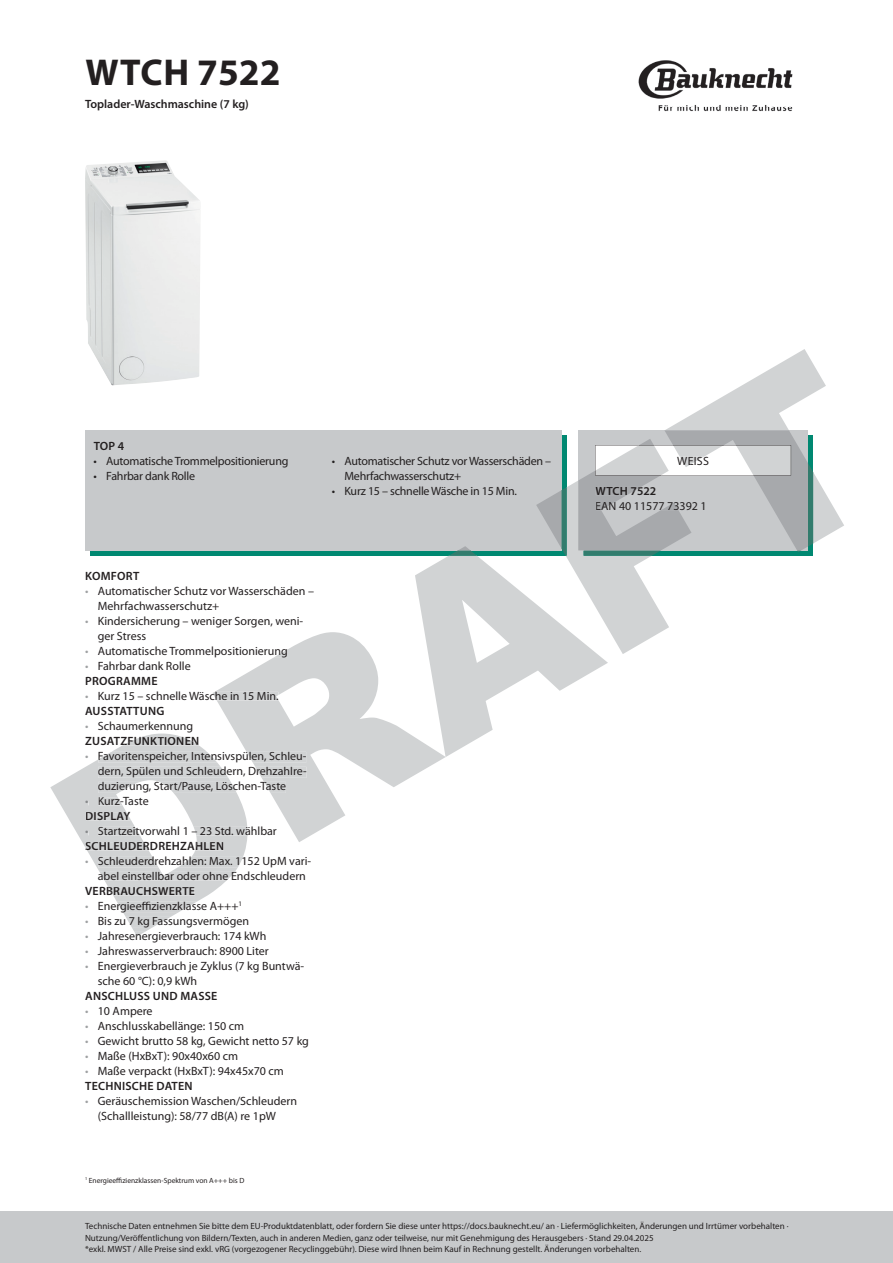
<style>
.page{position:relative;width:893px;height:1263px;background:#fff}
.page>*{position:absolute;margin:0;border:0;box-sizing:border-box;transform-origin:0 0}
.t1{font:700 37.5px "Myriad Pro";color:#231f20}
.t2{font:12px/15px "Myriad Pro";color:#231f20}
.t3{font:12px/15px "Myriad Pro";letter-spacing:-.02em;color:#231f20}
.t4{font:600 12px "Myriad Pro";letter-spacing:.02em;color:#231f20}
.t5{font:600 12px "Myriad Pro";color:#231f20}
.t6{font:12px/15px "Myriad Pro";color:#9ea0a2}
.t7{font:9px/11.2px "Myriad Pro";color:#231f20}
.t8{font:7.5px "Myriad Pro";color:#231f20}
.t9{font:7.05px "Myriad Pro";color:#231f20}
.s1{color:#9ea0a2}
.s2{font-weight:600}
.s3{color:#888a8c}
</style>
<div class="page">
<img style="left:638px;top:60px;width:155px;height:52px">
<div style="left:0;top:1212px;width:893px;height:51px;background:#c7c9cb"></div>
<img style="left:85px;top:160px;width:115px;height:225px">
<svg style="left:90px;top:550px;width:325px;height:6px;background:#219280"></svg>
<div style="left:85px;top:430px;width:476px;height:120px;background:#c7c9cb"></div>
<svg style="left:215px;top:632px;width:230px;height:206px"></svg>
<svg style="left:273px;top:650px;width:14px;height:8px"></svg>
<svg style="left:212px;top:692px;width:66px;height:8px"></svg>
<svg style="left:50px;top:733px;width:256px;height:203px"></svg>
<svg style="left:415px;top:349px;width:429px;height:408px"></svg>
<h1 class="t1" style="left:85px;top:48px;width:197px">WTCH 7522</h1>
<p class="t5" style="left:85px;top:97px;width:165px">Toplader-Waschmaschine (7 kg)</p>
<p class="t4" style="left:94px;top:439px;width:32px">TOP 4</p>
<p class="t3" style="left:94px;top:454px;width:196px">• Automatische Trommelpositionierung</p>
<p class="t3" style="left:94px;top:469px;width:103px">• Fahrbar dank Rolle</p>
<p class="t3" style="left:344px;top:454px;width:208px;text-indent:-13px">• Automatischer Schutz vor Wasserschäden –<br>Mehrfachwasserschutz+</p>
<p class="t3" style="left:332px;top:484px;width:187px">• Kurz 15 – schnelle Wäsche in 15 Min.</p>
<p class="t4" style="left:85px;top:570px;width:56px">KOMFORT</p>
<p class="t2" style="left:98px;top:584px;width:218px;text-indent:-13px"><span class="s1">•</span> Automatischer Schutz vor Wasserschäden –<br>Mehrfachwasserschutz+</p>
<p class="t2" style="left:98px;top:614px;width:207px;text-indent:-13px"><span class="s1">•</span> Kindersicherung – weniger Sorgen, weni&shy;ger Stress</p>
<p class="t6" style="left:85px;top:644px;width:5px">•</p>
<p class="t2" style="left:85px;top:659px;width:107px"><span class="s1">•</span> Fahrbar dank Rolle<br><span class="s2">PROGRAMME</span></p>
<p class="t6" style="left:85px;top:689px;width:5px">•</p>
<p class="t4" style="left:85px;top:705px;width:81px">AUSSTATTUNG</p>
<p class="t2" style="left:85px;top:719px;width:110px"><span class="s1">•</span> Schaumerkennung</p>
<p class="t6" style="left:85px;top:749px;width:5px">•</p>
<p class="t2" style="left:98px;top:644px;width:192px">Automatische Trommelpositionierung</p>
<p class="t2" style="left:98px;top:689px;width:182px">Kurz 15 – schnelle Wäsche in 15 Min.</p>
<p class="t4" style="left:85px;top:735px;width:116px">ZUSATZFUNKTIONEN</p>
<p class="t2" style="left:98px;top:749px;width:211px;text-align:justify">Favoritenspeicher, Intensivspülen, Schleu&shy;dern, Spülen und Schleudern, Drehzahlre&shy;duzierung, Start/Pause, Löschen-Taste</p>
<p class="t2" style="left:85px;top:794px;width:65px"><span class="s3">•</span> Kurz-Taste<br><span class="s2">DISPLAY</span></p>
<p class="t2" style="left:85px;top:824px;width:193px"><span class="s3">•</span> Startzeitvorwahl 1 – 23 Std. wählbar<br><span class="s2">SCHLEUDERDREHZAHLEN</span></p>
<p class="t2" style="left:98px;top:854px;width:215px">Schleuderdrehzahlen: Max. 1152 UpM vari&shy;abel einstellbar oder ohne Endschleudern</p>
<p class="t4" style="left:85px;top:885px;width:111px">VERBRAUCHSWERTE</p>
<p class="t2" style="left:98px;top:899px;width:170px">Energieeffizienzklasse A+++<br>Bis zu 7 kg Fassungsvermögen<br>Jahresenergieverbrauch: 174 kWh</p>
<p class="t6" style="left:85px;top:854px;width:5px">•</p>
<p class="t6" style="left:85px;top:899px;width:5px">•</p>
<p class="t2" style="left:142px;top:899px;width:11px">f</p>
<p class="t9" style="left:239px;top:900px;width:5px">1</p>
<p class="t6" style="left:85px;top:914px;width:5px">• •</p>
<p class="t2" style="left:85px;top:944px;width:185px"><span class="s1">•</span> Jahreswasserverbrauch: 8900 Liter</p>
<p class="t2" style="left:98px;top:959px;width:208px;text-indent:-13px"><span class="s1">•</span> Energieverbrauch je Zyklus (7 kg Buntwä&shy;sche 60 °C): 0,9 kWh</p>
<p class="t4" style="left:85px;top:990px;width:134px">ANSCHLUSS UND MASSE</p>
<p class="t2" style="left:85px;top:1004px;width:69px"><span class="s1">•</span> 10 Ampere</p>
<p class="t2" style="left:85px;top:1019px;width:161px"><span class="s1">•</span> Anschlusskabellänge: 150 cm</p>
<p class="t2" style="left:85px;top:1034px;width:225px"><span class="s1">•</span> Gewicht brutto 58 kg, Gewicht netto 57 kg</p>
<p class="t2" style="left:85px;top:1049px;width:155px"><span class="s1">•</span> Maße (HxBxT): 90x40x60 cm</p>
<p class="t2" style="left:85px;top:1064px;width:200px"><span class="s1">•</span> Maße verpackt (HxBxT): 94x45x70 cm<br><span class="s2">TECHNISCHE DATEN</span></p>
<p class="t2" style="left:98px;top:1094px;width:201px;text-indent:-13px"><span class="s1">•</span> Geräuschemission Waschen/Schleudern (Schallleistung): 58/77 dB(A) re 1pW</p>
<p class="t8" style="left:85px;top:1176px;width:161px"><sup>1</sup> Energieeffizienzklassen-Spektrum von A+++ bis D</p>
<p class="t2" style="left:677px;top:454px;width:33px">WEISS</p>
<p class="t5" style="left:595px;top:484px;width:62px">WTCH 7522</p>
<p class="t2" style="left:595px;top:499px;width:113px">EAN 40 11577 73392 1</p>
<p class="t7" style="left:85px;top:1221px;width:705px">Technische Daten entnehmen Sie bitte dem EU-Produktdatenblatt, oder fordern Sie diese unter https://docs.bauknecht.eu/ an · Liefermöglichkeiten, Änderungen und Irrtümer vorbehalten ·<br>Nutzung/Veröffentlichung von Bildern/Texten, auch in anderen Medien, ganz oder teilweise, nur mit Genehmigung des Herausgebers · Stand 29.04.2025<br>*exkl. MWST / Alle Preise sind exkl. vRG (vorgezogener Recyclinggebühr). Diese wird Ihnen beim Kauf in Rechnung gestellt. Änderungen vorbehalten.</p>
</div>
